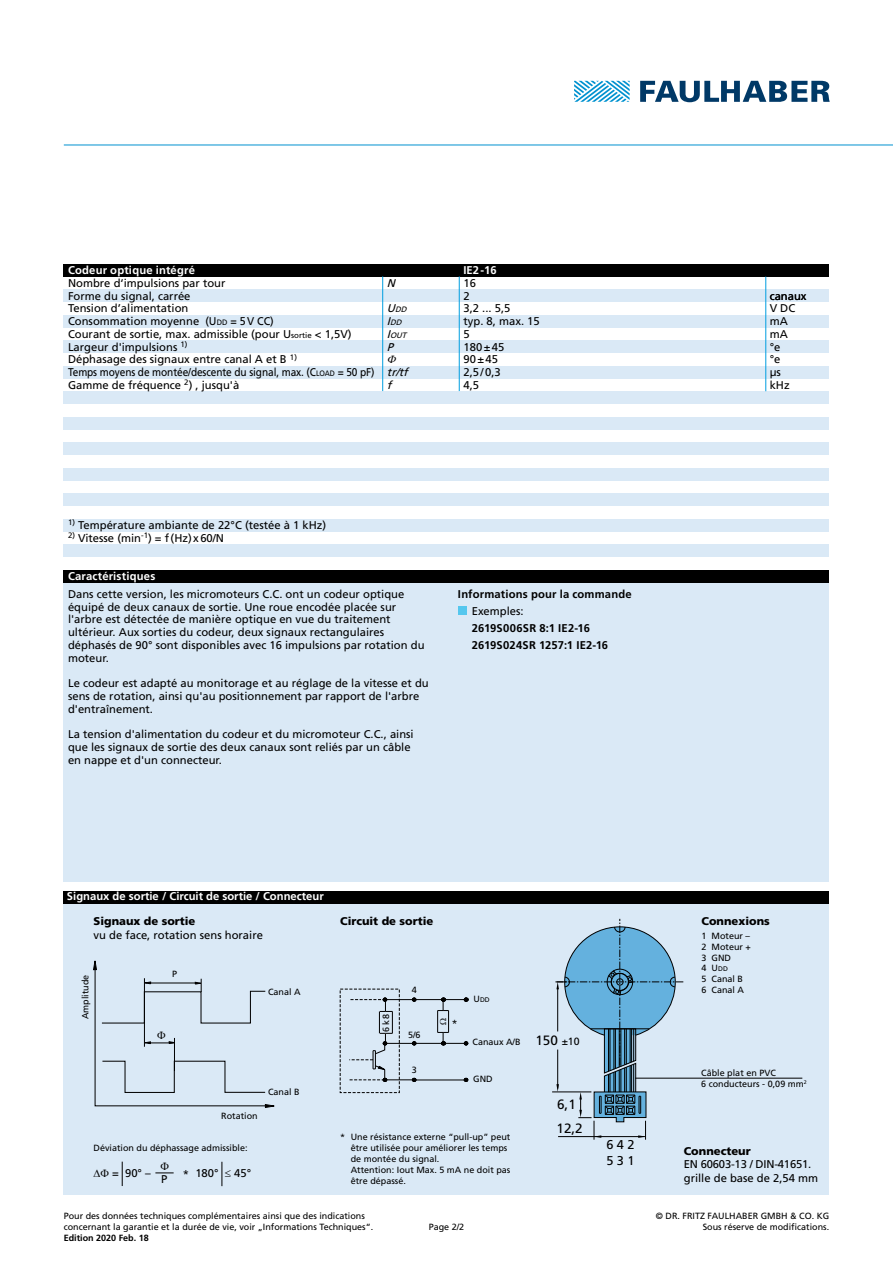
<style>
.page{position:relative;width:893px;height:1263px;background:#fff}
.page>*{position:absolute;margin:0;border:0;box-sizing:border-box;transform-origin:0 0}
.t1{font:13.5px/24.5px "Frutiger LT";color:#000}
.t2{font:12.75px/15.3px "Frutiger LT";color:#000}
.t3{font:11.25px/12.8px "Frutiger LT";color:#000}
.t4{font:700 11.25px "Frutiger LT";color:#fff}
.t5{font:700 11.25px/17px "Frutiger LT";letter-spacing:.015em;color:#000}
.t6{font:900 11.25px "Frutiger LT";color:#000}
.t7{font:italic 11.25px/12.8px "Frutiger LT";color:#000}
.t8{font:10.35px "Frutiger LT";color:#000}
.t9{font:9px/10.8px "Frutiger LT";color:#000}
.t10{font:700 9px "Frutiger LT";color:#000}
.t11{font:italic 7.8px/12.8px "Frutiger LT";color:#000}
.t12{font:6.75px "Frutiger LT";color:#000}
.s1{font-size:7.8px}
.s2{font-size:11.25px}
.s3{font-size:9px}
.s4{font-size:10.5px}
.s5{font-size:6.75px}
</style>
<div class="page">
<hr style="left:64px;top:145px;width:829px;height:1px;background:#0092d0">
<svg style="left:574px;top:81px;width:56px;height:21px"></svg>
<svg style="left:640px;top:81px;width:190px;height:21px"></svg>
<div style="left:64px;top:904px;width:765px;height:291px;background:#dae9f6"></div>
<div style="left:64px;top:264px;width:765px;height:12px;background:#000"></div>
<div style="left:64px;top:289px;width:765px;height:13px;background:#dae9f6"></div>
<div style="left:64px;top:315px;width:765px;height:12px;background:#dae9f6"></div>
<div style="left:64px;top:340px;width:765px;height:13px;background:#dae9f6"></div>
<div style="left:64px;top:366px;width:765px;height:12px;background:#dae9f6"></div>
<div style="left:64px;top:391px;width:765px;height:13px;background:#dae9f6"></div>
<div style="left:64px;top:417px;width:765px;height:12px;background:#dae9f6"></div>
<div style="left:64px;top:442px;width:765px;height:13px;background:#dae9f6"></div>
<div style="left:64px;top:468px;width:765px;height:12px;background:#dae9f6"></div>
<div style="left:64px;top:493px;width:765px;height:13px;background:#dae9f6"></div>
<div style="left:64px;top:519px;width:765px;height:12px;background:#dae9f6"></div>
<div style="left:64px;top:544px;width:765px;height:13px;background:#dae9f6"></div>
<hr style="left:382px;top:276px;width:1px;height:115px;background:#009ee0">
<div style="left:64px;top:891px;width:765px;height:13px;background:#000"></div>
<hr style="left:765px;top:277px;width:1px;height:114px;background:#009ee0">
<hr style="left:459px;top:276px;width:1px;height:115px;background:#009ee0">
<div style="left:64px;top:583px;width:765px;height:299px;background:#dae9f6"></div>
<div style="left:64px;top:570px;width:765px;height:13px;background:#000"></div>
<div style="left:458px;top:606px;width:8px;height:9px;background:#55c7ee"></div>
<hr style="left:415px;top:999px;width:51px;height:1px;background:#000">
<hr style="left:415px;top:1043px;width:52px;height:1px;background:#000">
<hr style="left:414px;top:1080px;width:52px;height:1px;background:#000">
<svg style="left:463px;top:997px;width:5px;height:5px"></svg>
<svg style="left:463px;top:1041px;width:5px;height:4px"></svg>
<svg style="left:463px;top:1077px;width:5px;height:5px"></svg>
<svg style="left:349px;top:997px;width:67px;height:85px"></svg>
<svg style="left:122px;top:1161px;width:1px;height:25px"></svg>
<svg style="left:222px;top:1162px;width:1px;height:24px"></svg>
<hr style="left:635px;top:1078px;width:167px;height:1px;background:#000">
<hr style="left:552px;top:1092px;width:39px;height:1px;background:#000">
<svg style="left:555px;top:919px;width:128px;height:221px"></svg>
<hr style="left:590px;top:1028px;width:59px;height:1px;background:#000">
<svg style="left:93px;top:960px;width:182px;height:148px"></svg>
<svg style="left:437px;top:997px;width:12px;height:48px"></svg>
<svg style="left:155px;top:1172px;width:19px;height:1px"></svg>
<p class="t4" style="left:68px;top:263px;width:128px">Codeur optique intégré</p>
<p class="t3" style="left:68px;top:277px;width:308px">Nombre d‘impulsions par tour<br>Forme du signal, carrée<br>Tension d’alimentation<br>Consommation moyenne (U<span class="s1">DD</span> = 5V CC)<br>Courant de sortie, max. admissible (pour U<span class="s1">sortie</span> &lt; 1,5V)<br>Largeur d'impulsions <sup>1)<br></sup>Déphasage des signaux entre canal A et B <sup>1)<br></sup>Temps moyens de montée/descente du signal, max. (C<span class="s1">LOAD</span> = 50 pF)<br>Gamme de fréquence <sup>2</sup>) , jusqu'à</p>
<p class="t7" style="left:387px;top:277px;width:13px">N</p>
<p class="t11" style="left:387px;top:303px;width:23px"><span class="s2">U</span>DD<br><span class="s2">I</span>DD<br><span class="s2">I</span>OUT</p>
<p class="t7" style="left:387px;top:340px;width:11px">P</p>
<p class="t7" style="left:387px;top:366px;width:26px">tr/tf f</p>
<p class="t4" style="left:463px;top:263px;width:35px">IE2-16</p>
<p class="t3" style="left:463px;top:277px;width:78px">16<br>2<br>3,2 ... 5,5<br>typ. 8, max. 15<br>5<br>180±45<br>90±45<br>2,5/0,3<br>4,5</p>
<p class="t3" style="left:770px;top:289px;width:38px">canaux</p>
<p class="t3" style="left:770px;top:302px;width:27px">V DC mA mA °e<br>°e<br>µs kHz</p>
<p class="t3" style="left:68px;top:519px;width:260px"><sup>1)</sup> Température ambiante de 22°C (testée à 1 kHz)</p>
<p class="t3" style="left:68px;top:532px;width:158px"><sup>2)</sup> Vitesse (min<sup>-1</sup>) = f(Hz) x60/N</p>
<p class="t4" style="left:68px;top:569px;width:89px">Caractéristiques</p>
<p class="t3" style="left:68px;top:588px;width:358px">Dans cette version, les micromoteurs C.C. ont un codeur optique équipé de deux canaux de sortie. Une roue encodée placée sur l'arbre est détectée de manière optique en vue du traitement ultérieur. Aux sorties du codeur, deux signaux rectangulaires déphasés de 90° sont disponibles avec 16 impulsions par rotation du moteur.</p>
<p class="t3" style="left:68px;top:677px;width:362px">Le codeur est adapté au monitorage et au réglage de la vitesse et du sens de rotation, ainsi qu'au positionnement par rapport de l'arbre d'entraînement.</p>
<p class="t3" style="left:68px;top:728px;width:347px">La tension d'alimentation du codeur et du micromoteur C.C., ainsi que les signaux de sortie des deux canaux sont reliés par un câble en nappe et d'un connecteur.</p>
<p class="t5" style="left:458px;top:585px;width:175px">Informations pour la commande</p>
<p class="t3" style="left:472px;top:605px;width:53px">Exemples:</p>
<p class="t5" style="left:472px;top:619px;width:138px">2619S006SR 8:1 IE2-16<br>2619S024SR 1257:1 IE2-16</p>
<p class="t4" style="left:67px;top:890px;width:258px">Signaux de sortie / Circuit de sortie / Connecteur</p>
<p class="t6" style="left:94px;top:914px;width:103px">Signaux de sortie</p>
<p class="t3" style="left:94px;top:928px;width:171px">vu de face, rotation sens horaire</p>
<p class="t6" style="left:340px;top:914px;width:95px">Circuit de sortie</p>
<p class="t9" style="left:80px;top:1019px;width:46px;rotate:-90deg">Amplitude</p>
<p class="t9" style="left:172px;top:969px;width:7px">P</p>
<p class="t9" style="left:268px;top:986px;width:34px">Canal A</p>
<p class="t9" style="left:268px;top:1087px;width:33px">Canal B</p>
<p class="t9" style="left:412px;top:984px;width:7px">4</p>
<p class="t9" style="left:408px;top:1030px;width:14px">5/6</p>
<p class="t9" style="left:412px;top:1065px;width:7px">3</p>
<p class="t9" style="left:381px;top:1032px;width:19px;rotate:-90deg">6k8</p>
<p class="t8" style="left:452px;top:1018px;width:7px">*</p>
<p class="t12" style="left:473px;top:996px;width:18px"><span class="s3">U</span>DD</p>
<p class="t9" style="left:473px;top:1036px;width:50px">Canaux A/B</p>
<p class="t9" style="left:473px;top:1073px;width:21px">GND</p>
<p class="t9" style="left:221px;top:1110px;width:38px">Rotation</p>
<p class="t9" style="left:94px;top:1142px;width:156px">Déviation du déphassage admissible:</p>
<p class="t9" style="left:351px;top:1132px;width:161px;text-indent:-11px">* Une résistance externe “pull-up” peut être utilisée pour améliorer les temps de montée du signal.<br>Attention: Iout Max. 5 mA ne doit pas être dépassé.</p>
<p class="t3" style="left:94px;top:1167px;width:59px">∆ = 90° –</p>
<p class="t3" style="left:183px;top:1167px;width:70px">* 180° ≤ 45°</p>
<p class="t3" style="left:161px;top:1173px;width:8px">P</p>
<p class="t1" style="left:535px;top:1028px;width:46px">150 <span class="s4">±10</span></p>
<p class="t1" style="left:557px;top:1092px;width:28px">6,1<br>12,2</p>
<p class="t2" style="left:606px;top:1137px;width:30px">6 4 2<br>5 3 1</p>
<p class="t6" style="left:702px;top:914px;width:70px">Connexions</p>
<p class="t9" style="left:702px;top:930px;width:51px">1 Moteur –<br>2 Moteur +<br>3 GND<br>4 U<span class="s5">DD<br></span>5 Canal B<br>6 Canal A</p>
<p class="t9" style="left:701px;top:1067px;width:107px">Câble plat en PVC<br>6 conducteurs - 0,09 mm<sup>2</sup></p>
<p class="t6" style="left:684px;top:1144px;width:68px">Connecteur</p>
<p class="t3" style="left:684px;top:1157px;width:136px;line-height:13.5px">EN 60603-13 / DIN-41651. grille de base de 2,54 mm</p>
<p class="t9" style="left:64px;top:1210px;width:311px">Pour des données techniques complémentaires ainsi que des indications concernant la garantie et la durée de vie, voir „Informations Techniques“.</p>
<p class="t9" style="left:656px;top:1210px;width:175px;text-align:right">© DR. FRITZ FAULHABER GMBH &amp; CO. KG<br>Sous réserve de modifications.</p>
<p class="t9" style="left:429px;top:1221px;width:37px">Page 2/2</p>
<p class="t10" style="left:64px;top:1233px;width:87px">Edition 2020 Feb. 18</p>
</div>
